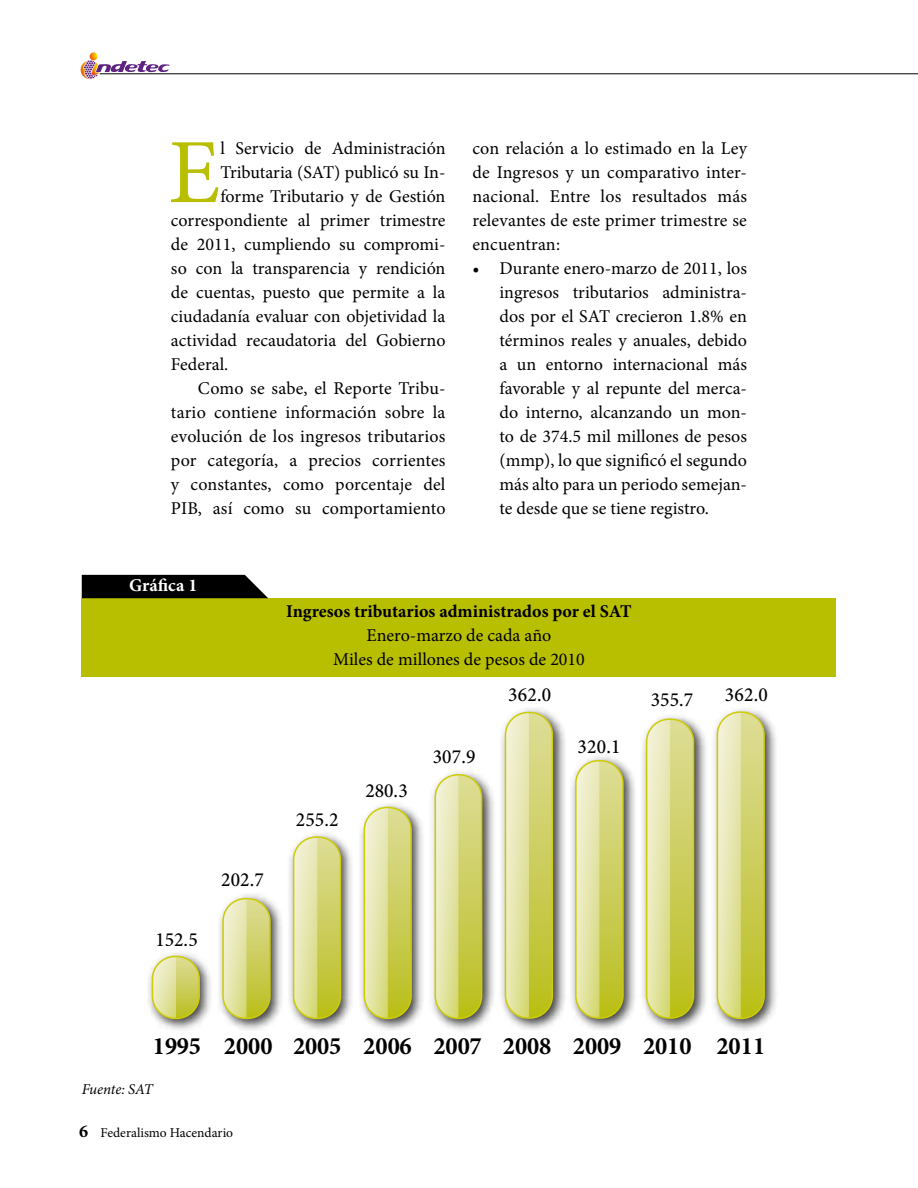
<style>
.page{position:relative;width:918px;height:1188px;background:#fff}
.page>*{position:absolute;margin:0;border:0;box-sizing:border-box;transform-origin:0 0}
.t1{font:91.8px "Minion Pro";color:#b8be00}
.t2{font:italic 25.2px/26.8px "Minion Pro";color:#000;text-align:center}
.t3{font:700 25.05px "Minion Pro";color:#000}
.t4{font:500 20.1px "Minion Pro";letter-spacing:.01em;color:#000}
.t5{font:18px/24px "Minion Pro";color:#000;text-align:justify}
.t6{font:700 18px "Minion Pro";color:#000}
.t7{font:700 18px "Minion Pro";color:#fff}
.t8{font:italic 15px "Minion Pro";letter-spacing:-.01em;color:#000}
.t9{font:13.5px "Minion Pro";color:#000}
.s1{font-weight:700;font-size:18px}
</style>
<div class="page">
<svg style="left:81px;top:52px;width:88px;height:28px"></svg>
<hr style="left:100px;top:73px;width:818px;height:1px;background:#000">
<img style="left:148px;top:953px;width:63px;height:77px">
<img style="left:219px;top:894px;width:63px;height:136px">
<img style="left:289px;top:833px;width:63px;height:197px">
<img style="left:360px;top:804px;width:63px;height:226px">
<img style="left:432px;top:772px;width:62px;height:258px">
<img style="left:501px;top:708px;width:64px;height:322px">
<img style="left:571px;top:756px;width:64px;height:274px">
<img style="left:642px;top:716px;width:64px;height:314px">
<img style="left:713px;top:709px;width:63px;height:322px">
<svg style="left:152px;top:957px;width:47px;height:61px;background:#d5d688"></svg>
<svg style="left:223px;top:899px;width:47px;height:119px;background:#d6d885"></svg>
<svg style="left:294px;top:837px;width:47px;height:181px;background:#d7d885"></svg>
<svg style="left:364px;top:807px;width:47px;height:211px;background:#d8d986"></svg>
<svg style="left:435px;top:775px;width:47px;height:243px;background:#d7d884"></svg>
<svg style="left:506px;top:713px;width:46px;height:305px;background:#d7d883"></svg>
<svg style="left:576px;top:761px;width:47px;height:257px;background:#d7d884"></svg>
<svg style="left:647px;top:719px;width:47px;height:299px;background:#d8d986"></svg>
<svg style="left:717px;top:712px;width:47px;height:306px;background:#d8d985"></svg>
<div style="left:152px;top:956px;width:48px;height:63px;border:2px solid #cdcc07;border-radius:23px"></div>
<div style="left:222px;top:898px;width:49px;height:121px;border:2px solid #cdcc07;border-radius:22px"></div>
<div style="left:293px;top:836px;width:48px;height:183px;border:2px solid #cdcc07;border-radius:22px"></div>
<div style="left:364px;top:807px;width:48px;height:212px;border:2px solid #cdcc07;border-radius:22px"></div>
<div style="left:435px;top:774px;width:47px;height:245px;border:2px solid #cdcc07;border-radius:22px"></div>
<div style="left:505px;top:712px;width:48px;height:307px;border:2px solid #cdcc07;border-radius:22px"></div>
<div style="left:575px;top:760px;width:49px;height:259px;border:2px solid #cdcc07;border-radius:22px"></div>
<div style="left:646px;top:718px;width:48px;height:301px;border:2px solid #cdcc07;border-radius:23px"></div>
<div style="left:717px;top:711px;width:48px;height:308px;border:2px solid #cdcc07;border-radius:22px"></div>
<div style="left:82px;top:598px;width:754px;height:78px;background:#b8be00"></div>
<svg style="left:82px;top:574px;width:186px;height:24px;background:#181818"></svg>
<h1 class="t1" style="left:168px;top:111px;width:54px">E</h1>
<p class="t5" style="left:220px;top:136px;width:227px">l Servicio de Administración</p>
<p class="t5" style="left:220px;top:160px;width:226px">Tributaria (SAT) publicó su In-</p>
<p class="t5" style="left:220px;top:184px;width:226px">forme Tributario y de Gestión</p>
<p class="t5" style="left:171px;top:208px;width:276px">correspondiente al primer trimestre</p>
<p class="t5" style="left:171px;top:232px;width:276px">de 2011, cumpliendo su compromi-</p>
<p class="t5" style="left:171px;top:256px;width:276px">so con la transparencia y rendición</p>
<p class="t5" style="left:171px;top:280px;width:276px">de cuentas, puesto que permite a la</p>
<p class="t5" style="left:171px;top:304px;width:276px">ciudadanía evaluar con objetividad la</p>
<p class="t5" style="left:171px;top:328px;width:276px">actividad recaudatoria del Gobierno</p>
<p class="t5" style="left:171px;top:352px;width:59px">Federal.</p>
<p class="t5" style="left:198px;top:376px;width:249px">Como se sabe, el Reporte Tribu-</p>
<p class="t5" style="left:171px;top:400px;width:276px">tario contiene información sobre la</p>
<p class="t5" style="left:171px;top:424px;width:276px">evolución de los ingresos tributarios</p>
<p class="t5" style="left:171px;top:448px;width:276px">por categoría, a precios corrientes</p>
<p class="t5" style="left:171px;top:472px;width:276px">y constantes, como porcentaje del</p>
<p class="t5" style="left:171px;top:496px;width:276px">PIB, así como su comportamiento</p>
<p class="t7" style="left:129px;top:573px;width:70px">Gráfica 1</p>
<p class="t5" style="left:472px;top:136px;width:276px">con relación a lo estimado en la Ley de Ingresos y un comparativo inter&shy;nacional. Entre los resultados más relevantes de este primer trimestre se encuentran:</p>
<p class="t5" style="left:499px;top:256px;width:249px;text-indent:-27px">• Durante enero-marzo de 2011, los ingresos tributarios administra&shy;dos por el SAT crecieron 1.8% en términos reales y anuales, debido a un entorno internacional más favorable y al repunte del merca&shy;do interno, alcanzando un mon&shy;to de 374.5 mil millones de pesos (mmp), lo que significó el segundo más alto para un periodo semejan&shy;te desde que se tiene registro.</p>
<p class="t6" style="left:286px;top:599px;width:347px">Ingresos tributarios administrados por el SAT</p>
<p class="t5" style="left:333px;top:624px;width:253px;text-align:center">Enero-marzo de cada año<br>Miles de millones de pesos de 2010</p>
<h2 class="t2" style="left:321px;top:615px;width:341px">Enero-marzo de cada año<br>Miles de millones de pesos de 2010</h2>
<p class="t4" style="left:155px;top:926px;width:44px">152.5</p>
<p class="t4" style="left:221px;top:866px;width:44px">202.7</p>
<p class="t4" style="left:296px;top:806px;width:44px">255.2</p>
<p class="t4" style="left:365px;top:777px;width:44px">280.3</p>
<p class="t4" style="left:433px;top:743px;width:44px">307.9</p>
<p class="t4" style="left:508px;top:681px;width:45px">362.0</p>
<p class="t4" style="left:578px;top:733px;width:44px">320.1</p>
<p class="t4" style="left:651px;top:686px;width:44px">355.7</p>
<p class="t4" style="left:725px;top:681px;width:45px">362.0</p>
<h3 class="t3" style="left:153px;top:1029px;width:614px">1995 2000 2005 2006 2007 2008 2009 2010 2011</h3>
<p class="t8" style="left:82px;top:1078px;width:73px">Fuente: SAT</p>
<p class="t9" style="left:79px;top:1124px;width:156px"><span class="s1">6</span> Federalismo Hacendario</p>
</div>
